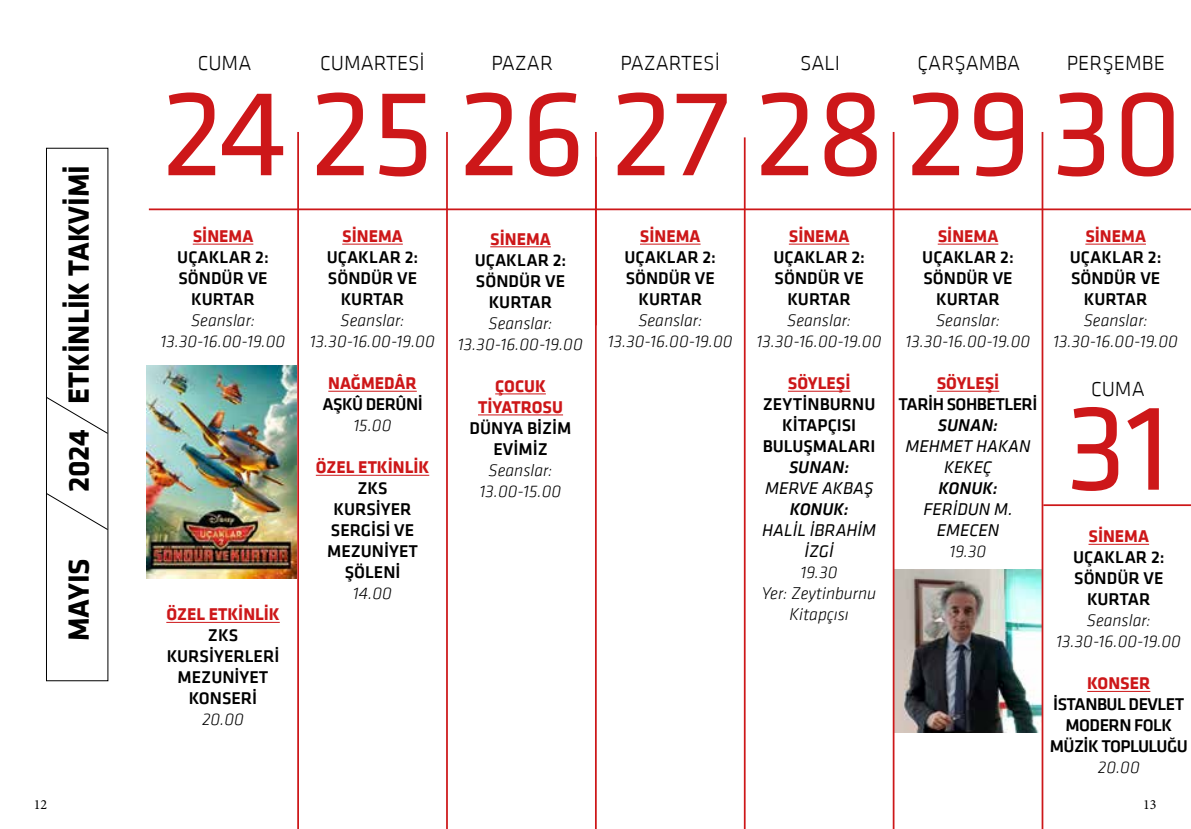
<style>
.page{position:relative;width:1191px;height:829px;background:#fff}
.page>*{position:absolute;margin:0;border:0;box-sizing:border-box;transform-origin:0 0}
.t1{font:126px "Klavika";color:#cd1719}
.t2{font:700 29.93px "Klavika";color:#000}
.t3{font:300 21px "Klavika";color:#000}
.t4{font:500 17.5px/21px "Klavika";color:#000;text-align:center}
.t5{font:italic 300 17.5px/21px "Klavika";color:#000;text-align:center}
.t6{font:700 17.5px/21px "Klavika";color:#cd1719;text-align:center}
.t7{font:500 17.5px/21px "Klavika";letter-spacing:-.03em;color:#000;text-align:center}
.t8{font:italic 17.5px/21px "Klavika";color:#000;text-align:center}
.t9{font:italic 500 17.5px "Klavika";color:#000}
.t10{font:14px "Minion Pro";color:#000}
</style>
<div class="page">
<img style="left:894px;top:569px;width:147px;height:163px">
<hr style="left:1041px;top:132px;width:2px;height:696px;background:#cd1719">
<hr style="left:744px;top:137px;width:1px;height:691px;background:#cd1719">
<hr style="left:892px;top:132px;width:2px;height:696px;background:#cd1719">
<hr style="left:595px;top:132px;width:2px;height:696px;background:#cd1719">
<hr style="left:297px;top:132px;width:2px;height:696px;background:#cd1719">
<hr style="left:149px;top:208px;width:1042px;height:2px;background:#cd1719">
<hr style="left:1043px;top:504px;width:148px;height:2px;background:#cd1719">
<hr style="left:446px;top:132px;width:2px;height:696px;background:#cd1719">
<div style="left:46px;top:148px;width:62px;height:533px;border:1px solid #000"></div>
<svg style="left:46px;top:492px;width:62px;height:38px"></svg>
<svg style="left:46px;top:396px;width:62px;height:38px"></svg>
<hr style="left:1088px;top:544px;width:61px;height:1px;background:#cd1719">
<hr style="left:1087px;top:691px;width:63px;height:1px;background:#cd1719">
<hr style="left:193px;top:244px;width:60px;height:1px;background:#cd1719">
<hr style="left:166px;top:622px;width:114px;height:1px;background:#cd1719">
<hr style="left:342px;top:244px;width:61px;height:1px;background:#cd1719">
<hr style="left:328px;top:391px;width:89px;height:1px;background:#cd1719">
<hr style="left:316px;top:475px;width:113px;height:1px;background:#cd1719">
<hr style="left:490px;top:246px;width:61px;height:1px;background:#cd1719">
<hr style="left:495px;top:393px;width:51px;height:1px;background:#cd1719">
<hr style="left:478px;top:414px;width:85px;height:1px;background:#cd1719">
<hr style="left:640px;top:244px;width:60px;height:1px;background:#cd1719">
<hr style="left:789px;top:244px;width:60px;height:1px;background:#cd1719">
<hr style="left:788px;top:391px;width:62px;height:1px;background:#cd1719">
<hr style="left:937px;top:244px;width:61px;height:1px;background:#cd1719">
<hr style="left:936px;top:391px;width:63px;height:1px;background:#cd1719">
<hr style="left:1085px;top:244px;width:61px;height:1px;background:#cd1719">
<img style="left:146px;top:365px;width:151px;height:213px">
<h2 class="t2" style="left:57px;top:492px;width:329px;rotate:-90deg">2024 ETKİNLİK TAKVİMİ</h2>
<h2 class="t2" style="left:57px;top:641px;width:85px;rotate:-90deg">MAYIS</h2>
<p class="t3" style="left:198px;top:50px;width:55px">CUMA</p>
<p class="t3" style="left:320px;top:50px;width:106px">CUMARTESİ</p>
<p class="t3" style="left:491px;top:50px;width:63px">PAZAR</p>
<p class="t3" style="left:620px;top:50px;width:101px">PAZARTESİ</p>
<p class="t3" style="left:917px;top:50px;width:104px">ÇARŞAMBA</p>
<p class="t3" style="left:1066px;top:50px;width:100px">PERŞEMBE</p>
<p class="t3" style="left:800px;top:50px;width:41px">SALI</p>
<h1 class="t1" style="left:162px;top:51px;width:1021px">24 25 26 27 28 29 30</h1>
<p class="t6" style="left:193px;top:225px;width:62px">SİNEMA</p>
<p class="t4" style="left:177px;top:246px;width:93px">UÇAKLAR 2:<br>SÖNDÜR VE<br>KURTAR</p>
<p class="t5" style="left:161px;top:309px;width:126px">Seanslar:<br>13.30-16.00-19.00</p>
<p class="t6" style="left:166px;top:603px;width:115px">ÖZEL ETKİNLİK</p>
<p class="t4" style="left:167px;top:624px;width:114px">ZKS<br>KURSİYERLERİ<br>MEZUNIYET<br>KONSERI</p>
<p class="t5" style="left:202px;top:708px;width:43px">20.00</p>
<p class="t6" style="left:342px;top:225px;width:62px">SİNEMA</p>
<p class="t4" style="left:327px;top:246px;width:93px">UÇAKLAR 2:<br>SÖNDÜR VE<br>KURTAR</p>
<p class="t5" style="left:310px;top:309px;width:126px">Seanslar:<br>13.30-16.00-19.00</p>
<p class="t6" style="left:328px;top:372px;width:90px">NAĞMEDÂR</p>
<p class="t7" style="left:322px;top:393px;width:99px">AŞKÛ DERÛNI</p>
<p class="t5" style="left:354px;top:414px;width:39px">15.00</p>
<p class="t6" style="left:316px;top:456px;width:115px">ÖZEL ETKİNLİK</p>
<p class="t4" style="left:327px;top:477px;width:92px">ZKS<br>KURSİYER<br>SERGISI VE<br>MEZUNIYET<br>ŞÖLENI</p>
<p class="t5" style="left:353px;top:582px;width:40px">14.00</p>
<p class="t6" style="left:490px;top:227px;width:62px">SİNEMA</p>
<p class="t4" style="left:475px;top:249px;width:93px">UÇAKLAR 2:<br>SÖNDÜR VE<br>KURTAR</p>
<p class="t5" style="left:458px;top:312px;width:126px">Seanslar:<br>13.30-16.00-19.00</p>
<p class="t6" style="left:478px;top:374px;width:87px">ÇOCUK<br>TİYATROSU</p>
<p class="t4" style="left:469px;top:417px;width:103px">DÜNYA BIZIM<br>EVIMIZ</p>
<p class="t5" style="left:480px;top:459px;width:83px">Seanslar:<br>13.00-15.00</p>
<p class="t6" style="left:640px;top:225px;width:62px">SİNEMA</p>
<p class="t4" style="left:624px;top:246px;width:93px">UÇAKLAR 2:<br>SÖNDÜR VE<br>KURTAR</p>
<p class="t5" style="left:608px;top:309px;width:126px">Seanslar:<br>13.30-16.00-19.00</p>
<p class="t6" style="left:789px;top:225px;width:62px">SİNEMA</p>
<p class="t4" style="left:773px;top:246px;width:93px">UÇAKLAR 2:<br>SÖNDÜR VE<br>KURTAR</p>
<p class="t5" style="left:757px;top:309px;width:126px">Seanslar:<br>13.30-16.00-19.00</p>
<p class="t6" style="left:788px;top:372px;width:64px">SÖYLEŞİ</p>
<p class="t4" style="left:762px;top:393px;width:114px">ZEYTİNBURNU<br>KİTAPÇISI<br>BULUŞMALARI</p>
<p class="t9" style="left:789px;top:455px;width:62px">SUNAN:</p>
<p class="t8" style="left:765px;top:477px;width:110px">MERVE AKBAŞ</p>
<p class="t9" style="left:789px;top:497px;width:60px">KONUK:</p>
<p class="t8" style="left:762px;top:519px;width:116px">HALIL İBRAHIM<br>İZGI</p>
<p class="t5" style="left:762px;top:561px;width:116px">19.30<br>Yer: Zeytinburnu<br>Kitapçısı</p>
<p class="t6" style="left:937px;top:225px;width:62px">SİNEMA</p>
<p class="t4" style="left:922px;top:246px;width:93px">UÇAKLAR 2:<br>SÖNDÜR VE<br>KURTAR</p>
<p class="t5" style="left:905px;top:309px;width:126px">Seanslar:<br>13.30-16.00-19.00</p>
<p class="t6" style="left:936px;top:372px;width:64px">SÖYLEŞİ</p>
<p class="t7" style="left:898px;top:393px;width:140px">TARİH SOHBETLERİ</p>
<p class="t9" style="left:938px;top:413px;width:62px">SUNAN:</p>
<p class="t8" style="left:905px;top:435px;width:126px">MEHMET HAKAN<br>KEKEÇ</p>
<p class="t9" style="left:938px;top:476px;width:60px">KONUK:</p>
<p class="t8" style="left:923px;top:498px;width:90px">FERIDUN M.<br>EMECEN</p>
<p class="t5" style="left:949px;top:540px;width:38px">19.30</p>
<p class="t6" style="left:1085px;top:225px;width:62px">SİNEMA</p>
<p class="t4" style="left:1070px;top:246px;width:93px">UÇAKLAR 2:<br>SÖNDÜR VE<br>KURTAR</p>
<p class="t5" style="left:1053px;top:309px;width:126px">Seanslar:<br>13.30-16.00-19.00</p>
<p class="t3" style="left:1091px;top:377px;width:55px">CUMA</p>
<h1 class="t1" style="left:1065px;top:365px;width:106px">31</h1>
<p class="t6" style="left:1088px;top:525px;width:62px">SİNEMA</p>
<p class="t4" style="left:1073px;top:546px;width:93px">UÇAKLAR 2:<br>SÖNDÜR VE<br>KURTAR</p>
<p class="t5" style="left:1056px;top:609px;width:126px">Seanslar:<br>13.30-16.00-19.00</p>
<p class="t6" style="left:1087px;top:672px;width:65px">KONSER</p>
<p class="t7" style="left:1049px;top:693px;width:140px">İSTANBUL DEVLET<br>MODERN FOLK<br>MÜZIK TOPLULUĞU</p>
<p class="t5" style="left:1097px;top:756px;width:43px">20.00</p>
<p class="t10" style="left:34px;top:795px;width:15px">12</p>
<p class="t10" style="left:1143px;top:795px;width:15px">13</p>
</div>
